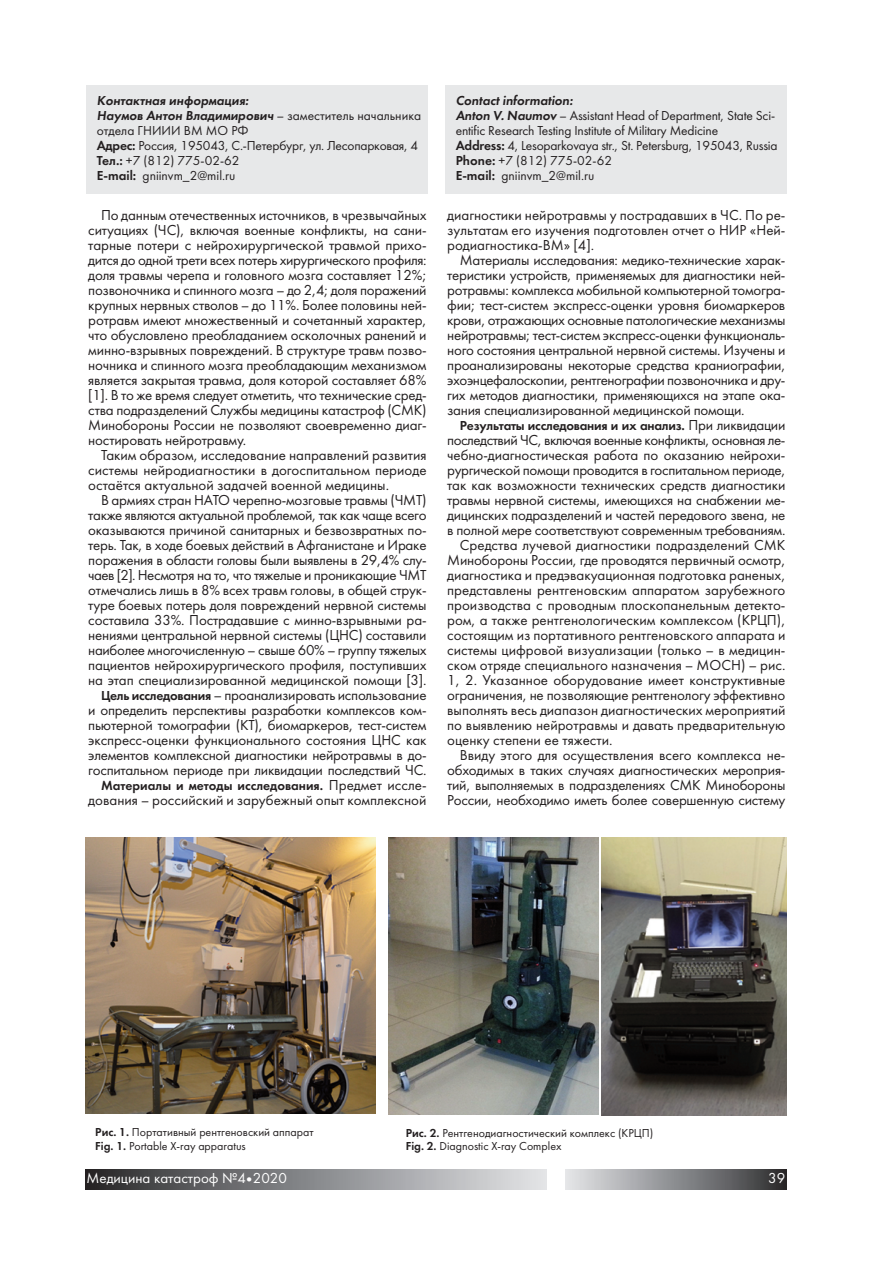
<style>
.page{position:relative;width:893px;height:1263px;background:#fff}
.page>*{position:absolute;margin:0;border:0;box-sizing:border-box;transform-origin:0 0}
.t1{font:15px/15px "Futura Book C";letter-spacing:-.01em;color:#231f20;text-align:justify}
.t2{font:15px "Futura Book C";letter-spacing:-.03em;color:#231f20}
.t3{font:15px "Futura Book C";color:#fff}
.t4{font:13.5px/15px "Futura Book C";letter-spacing:-.01em;color:#231f20}
.t5{font:13.5px "Futura Demi C";letter-spacing:-.015em;color:#231f20}
.t6{font:italic 13.5px/15px "Futura Demi C";color:#231f20}
.t7{font:12px/13.5px "Futura Book C";color:#231f20}
.s1{font-family:"Futura Book C";font-style:normal}
.s2{font-family:"Futura Demi C"}
.s3{font-family:"Futura Demi C";font-size:13.5px}
.s4{font-family:"Futura Book C";font-size:15px}
.s5{font-family:"Futura Demi C";font-style:italic}
</style>
<div class="page">
<div style="left:85px;top:1169px;width:461px;height:21px;background:linear-gradient(to right,#2b2b2d,#e5e6ea)"></div>
<div style="left:566px;top:1169px;width:221px;height:21px;background:linear-gradient(to right,#e5e7ea,#2e2e30)"></div>
<div style="left:87px;top:85px;width:341px;height:109px;background:#e7e8e9"></div>
<div style="left:446px;top:85px;width:341px;height:109px;background:#e7e8e9"></div>
<img style="left:388px;top:837px;width:211px;height:277px">
<img style="left:602px;top:837px;width:185px;height:278px">
<img style="left:85px;top:837px;width:291px;height:276px">
<p class="t6" style="left:97px;top:93px;width:326px">Контактная информация:<br>Наумов Антон Владимирович <span class="s1">– заместитель начальника</span></p>
<p class="t4" style="left:97px;top:123px;width:323px">отдела ГНИИИ ВМ МО РФ<br><span class="s2">Адрес:</span> Россия, 195043, С.-Петербург, ул. Лесопарковая, 4<br><span class="s2">Тел.:</span> +7 (812) 775-02-62<br><span class="s2">E-mail:</span> gniinvm_2@mil.ru</p>
<p class="t1" style="left:88px;top:208px;width:340px;text-indent:13px">По данным отечественных источников, в чрезвычайных ситуациях (ЧС), включая военные конфликты, на сани&shy;тарные потери с нейрохирургической травмой прихо&shy;дится до одной трети всех потерь хирургического профиля: доля травмы черепа и головного мозга составляет 12%; позвоночника и спинного мозга – до 2,4; доля поражений крупных нервных стволов – до 11%. Более половины ней&shy;ротравм имеют множественный и сочетанный характер, что обусловлено преобладанием осколочных ранений и минно-взрывных повреждений. В структуре травм позво&shy;ночника и спинного мозга преобладающим механизмом является закрытая травма, доля которой составляет 68% [1]. В то же время следует отметить, что технические сред&shy;ства подразделений Службы медицины катастроф (СМК)<br>Минобороны России не позволяют своевременно диаг&shy;ностировать нейротравму.</p>
<p class="t1" style="left:88px;top:448px;width:340px;text-indent:13px">Таким образом, исследование направлений развития системы нейродиагностики в догоспитальном периоде остаётся актуальной задачей военной медицины.</p>
<p class="t1" style="left:88px;top:493px;width:340px;text-align:right">В армиях стран НАТО черепно-мозговые травмы (ЧМТ) также являются актуальной проблемой, так как чаще всего оказываются причиной санитарных и безвозвратных по&shy;терь. Так, в ходе боевых действий в Афганистане и Ираке поражения в области головы были выявлены в 29,4% слу&shy;чаев [2]. Несмотря на то, что тяжелые и проникающие ЧМТ отмечались лишь в 8% всех травм головы, в общей струк&shy;туре боевых потерь доля повреждений нервной системы составила 33%. Пострадавшие с минно-взрывными ра&shy;нениями центральной нервной системы (ЦНС) составили наиболее многочисленную – свыше 60% – группу тяжелых пациентов нейрохирургического профиля, поступивших на этап специализированной медицинской помощи [3].<br><span class="s3">Цель исследования</span> – проанализировать использование<br>и определить перспективы разработки комплексов ком&shy;пьютерной томографии (КТ), биомаркеров, тест-систем экспресс-оценки функционального состояния ЦНС как элементов комплексной диагностики нейротравмы в до&shy;госпитальном периоде при ликвидации последствий ЧС.</p>
<p class="t5" style="left:101px;top:778px;width:327px">Материалы и методы исследования. <span class="s4">Предмет иссле-</span></p>
<p class="t1" style="left:88px;top:793px;width:340px">дования – российский и зарубежный опыт комплексной</p>
<p class="t6" style="left:456px;top:92px;width:119px">Contact information:</p>
<p class="t4" style="left:456px;top:107px;width:323px"><span class="s5">Anton V. Naumov</span> – Assistant Head of Department, State Sci&shy;entific Research Testing Institute of Military Medicine<br><span class="s2">Address:</span> 4, Lesoparkovaya str., St. Petersburg, 195043, Russia <span class="s2">Phone:</span> +7 (812) 775-02-62<br><span class="s2">E-mail:</span> gniinvm_2@mil.ru</p>
<p class="t1" style="left:447px;top:208px;width:340px">диагностики нейротравмы у пострадавших в ЧС. По ре&shy;зультатам его изучения подготовлен отчет о НИР «Ней&shy;родиагностика-ВМ» [4].</p>
<p class="t1" style="left:447px;top:253px;width:340px;text-indent:13px">Материалы исследования: медико-технические харак&shy;теристики устройств, применяемых для диагностики ней&shy;ротравмы: комплекса мобильной компьютерной томогра&shy;фии; тест-систем экспресс-оценки уровня биомаркеров крови, отражающих основные патологические механизмы нейротравмы; тест-систем экспресс-оценки функциональ&shy;ного состояния центральной нервной системы. Изучены и проанализированы некоторые средства краниографии, эхоэнцефалоскопии, рентгенографии позвоночника и дру&shy;гих методов диагностики, применяющихся на этапе ока&shy;зания специализированной медицинской помощи.</p>
<p class="t5" style="left:460px;top:418px;width:327px">Результаты исследования и их анализ. <span class="s4">При ликвидации</span></p>
<p class="t2" style="left:447px;top:431px;width:340px">последствий ЧС, включая военные конфликты, основная ле-</p>
<p class="t1" style="left:447px;top:448px;width:340px">чебно-диагностическая работа по оказанию нейрохи-</p>
<p class="t1" style="left:447px;top:463px;width:340px">рургической помощи проводится в госпитальном периоде,</p>
<p class="t1" style="left:447px;top:478px;width:340px">так как возможности технических средств диагностики</p>
<p class="t1" style="left:447px;top:493px;width:340px">травмы нервной системы, имеющихся на снабжении ме-</p>
<p class="t1" style="left:447px;top:508px;width:340px">дицинских подразделений и частей передового звена, не</p>
<p class="t1" style="left:447px;top:523px;width:340px">в полной мере соответствуют современным требованиям.</p>
<p class="t1" style="left:460px;top:538px;width:327px">Средства лучевой диагностики подразделений СМК</p>
<p class="t1" style="left:447px;top:553px;width:340px">Минобороны России, где проводятся первичный осмотр,</p>
<p class="t1" style="left:447px;top:568px;width:340px">диагностика и предэвакуационная подготовка раненых,</p>
<p class="t1" style="left:447px;top:583px;width:340px">представлены рентгеновским аппаратом зарубежного</p>
<p class="t1" style="left:447px;top:598px;width:340px">производства c проводным плоскопанельным детекто-</p>
<p class="t1" style="left:447px;top:613px;width:340px">ром, а также рентгенологическим комплексом (КРЦП),</p>
<p class="t1" style="left:447px;top:628px;width:340px">состоящим из портативного рентгеновского аппарата и</p>
<p class="t1" style="left:447px;top:643px;width:340px">системы цифровой визуализации (только – в медицин-</p>
<p class="t1" style="left:447px;top:658px;width:340px">ском отряде специального назначения – МОСН) – рис.</p>
<p class="t1" style="left:447px;top:673px;width:340px">1, 2. Указанное оборудование имеет конструктивные</p>
<p class="t1" style="left:447px;top:688px;width:340px">ограничения, не позволяющие рентгенологу эффективно</p>
<p class="t1" style="left:447px;top:703px;width:340px">выполнять весь диапазон диагностических мероприятий</p>
<p class="t1" style="left:447px;top:718px;width:340px">по выявлению нейротравмы и давать предварительную</p>
<p class="t1" style="left:447px;top:733px;width:167px">оценку степени ее тяжести.</p>
<p class="t1" style="left:460px;top:748px;width:327px">Ввиду этого для осуществления всего комплекса не-</p>
<p class="t1" style="left:447px;top:763px;width:340px">обходимых в таких случаях диагностических мероприя-</p>
<p class="t1" style="left:447px;top:778px;width:340px">тий, выполняемых в подразделениях СМК Минобороны</p>
<p class="t1" style="left:447px;top:793px;width:340px">России, необходимо иметь более совершенную систему</p>
<p class="t7" style="left:95px;top:1125px;width:220px"><span class="s2">Рис. 1.</span> Портативный рентгеновский аппарат<br><span class="s2">Fig. 1.</span> Portable X-ray apparatus</p>
<p class="t7" style="left:406px;top:1126px;width:249px"><span class="s2">Рис. 2.</span> Рентгенодиагностический комплекс (КРЦП)<br><span class="s2">Fig. 2.</span> Diagnostic X-ray Complex</p>
<p class="t3" style="left:87px;top:1169px;width:202px">Медицина катастроф №4•2020</p>
<p class="t3" style="left:768px;top:1169px;width:19px">39</p>
</div>
